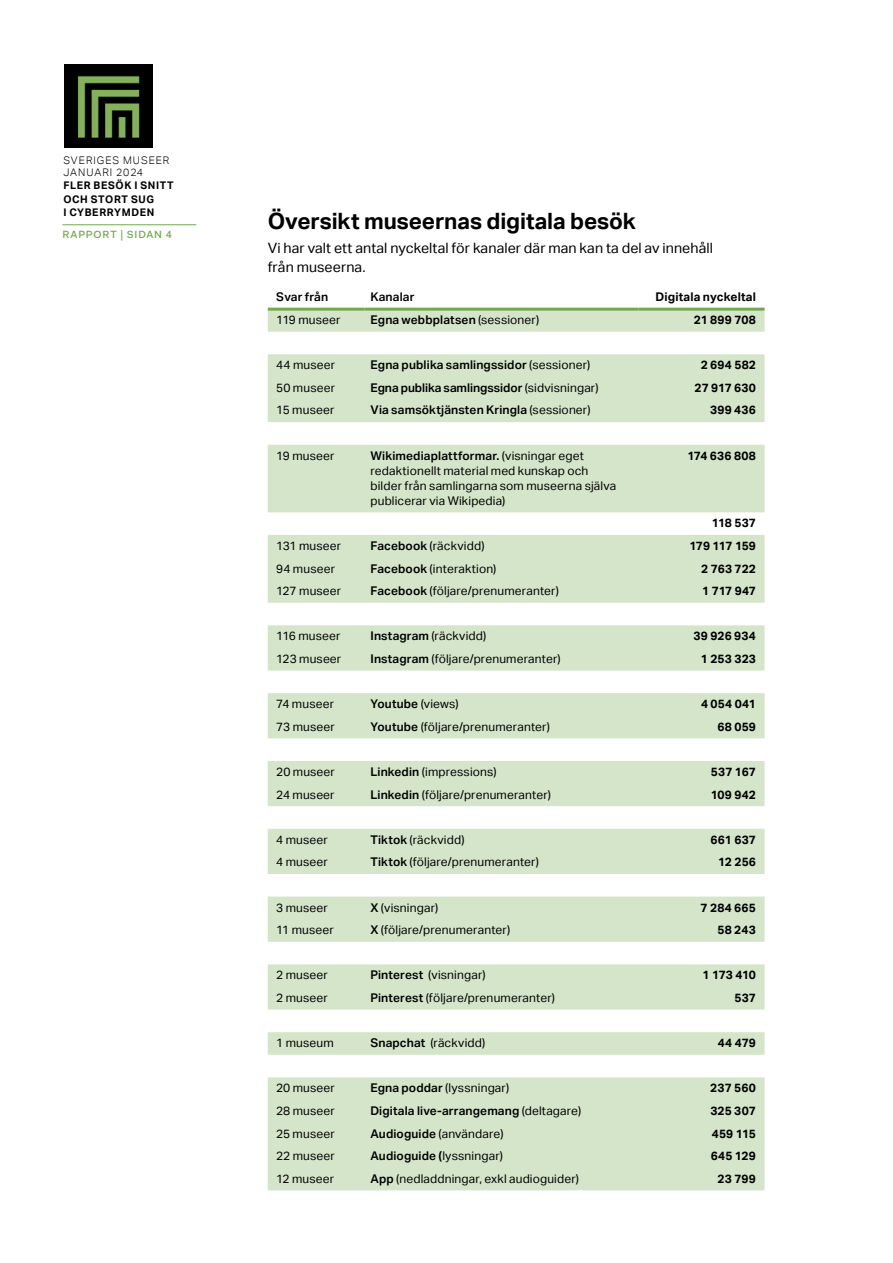
<style>
.page{position:relative;width:893px;height:1263px;background:#fff}
.page>*{position:absolute;margin:0;border:0;box-sizing:border-box;transform-origin:0 0}
.t1{font:700 22.5px "Aktiv Grotesk";letter-spacing:-.005em;color:#000}
.t2{font:14.25px/19.5px "Aktiv Grotesk";letter-spacing:.005em;color:#000}
.t3{font:12px/15px "Aktiv Grotesk";letter-spacing:.015em;color:#000}
.t4{font:600 12px "Aktiv Grotesk";letter-spacing:.01em;color:#000}
.t5{font:700 12px "Aktiv Grotesk";letter-spacing:.01em;color:#000}
.t6{font:700 12px "Aktiv Grotesk";letter-spacing:-.04em;color:#000}
.t7{font:700 10.5px/13.5px "Aktiv Grotesk";letter-spacing:.06em;color:#000}
.t8{font:300 10.5px/12px "Aktiv Grotesk";letter-spacing:.095em;color:#000}
.t9{font:500 10.5px "Fakt Pro";letter-spacing:.08em;color:#72a94f}
.s1{font-weight:400}
.s2{font-weight:600}
</style>
<div class="page">
<hr style="left:62px;top:224px;width:134px;height:1px;background:#72a94f">
<img style="left:65px;top:65px;width:87px;height:83px">
<svg style="left:268px;top:311px;width:497px;height:879px;fill:#d5e5ca"></svg>
<hr style="left:268px;top:308px;width:97px;height:3px;background:#72a94f">
<hr style="left:364px;top:308px;width:275px;height:3px;background:#72a94f">
<hr style="left:639px;top:308px;width:126px;height:3px;background:#72a94f">
<p class="t8" style="left:63px;top:154px;width:108px">SVERIGES MUSEER<br>JANUARI 2024</p>
<p class="t7" style="left:63px;top:179px;width:112px">FLER BESÖK I SNITT<br>OCH STORT SUG<br>I CYBERRYMDEN</p>
<p class="t9" style="left:62px;top:227px;width:111px">RAPPORT | SIDAN 4</p>
<h1 class="t1" style="left:268px;top:208px;width:369px">Översikt museernas digitala besök</h1>
<p class="t2" style="left:268px;top:238px;width:447px">Vi har valt ett antal nyckeltal för kanaler där man kan ta del av innehåll från museerna.</p>
<p class="t4" style="left:276px;top:290px;width:53px">Svar från</p>
<p class="t4" style="left:370px;top:290px;width:45px">Kanalar</p>
<p class="t5" style="left:655px;top:290px;width:102px">Digitala nyckeltal</p>
<p class="t3" style="left:276px;top:312px;width:66px">119 museer</p>
<p class="t4" style="left:370px;top:313px;width:170px">Egna webbplatsen <span class="s1">(sessioner)</span></p>
<p class="t5" style="left:694px;top:313px;width:64px">21 899 708</p>
<p class="t3" style="left:276px;top:358px;width:61px">44 museer</p>
<p class="t4" style="left:370px;top:358px;width:221px">Egna publika samlingssidor <span class="s1">(sessioner)</span></p>
<p class="t5" style="left:701px;top:358px;width:57px">2 694 582</p>
<p class="t3" style="left:276px;top:380px;width:60px">50 museer</p>
<p class="t4" style="left:370px;top:381px;width:230px">Egna publika samlingssidor <span class="s1">(sidvisningar)</span></p>
<p class="t5" style="left:694px;top:381px;width:63px">27 917 630</p>
<p class="t3" style="left:276px;top:403px;width:60px">15 museer</p>
<p class="t4" style="left:370px;top:403px;width:222px">Via samsöktjänsten Kringla <span class="s1">(sessioner)</span></p>
<p class="t5" style="left:710px;top:403px;width:47px">399 436</p>
<p class="t3" style="left:276px;top:448px;width:60px">19 museer</p>
<p class="t3" style="left:370px;top:448px;width:247px"><span class="s2">Wikimediaplattformar.</span> (visningar eget redaktionellt material med kunskap och bilder från samlingarna som museerna själva publicerar via Wikipedia)</p>
<p class="t5" style="left:687px;top:448px;width:70px">174 636 808</p>
<p class="t5" style="left:712px;top:516px;width:46px">118 537</p>
<p class="t3" style="left:276px;top:538px;width:66px">131 museer</p>
<p class="t3" style="left:370px;top:538px;width:116px"><span class="s2">Facebook</span> (räckvidd)</p>
<p class="t6" style="left:689px;top:539px;width:68px">179 117 159</p>
<p class="t3" style="left:276px;top:561px;width:60px">94 museer</p>
<p class="t3" style="left:370px;top:561px;width:127px"><span class="s2">Facebook</span> (interaktion)</p>
<p class="t5" style="left:701px;top:561px;width:56px">2 763 722</p>
<p class="t3" style="left:276px;top:583px;width:67px">127 museer</p>
<p class="t3" style="left:370px;top:583px;width:190px"><span class="s2">Facebook</span> (följare/prenumeranter)</p>
<p class="t5" style="left:702px;top:584px;width:55px">1 717 947</p>
<p class="t3" style="left:276px;top:629px;width:66px">116 museer</p>
<p class="t3" style="left:370px;top:629px;width:117px"><span class="s2">Instagram</span> (räckvidd)</p>
<p class="t5" style="left:693px;top:629px;width:64px">39 926 934</p>
<p class="t3" style="left:276px;top:651px;width:67px">123 museer</p>
<p class="t3" style="left:370px;top:651px;width:192px"><span class="s2">Instagram</span> (följare/prenumeranter)</p>
<p class="t5" style="left:701px;top:652px;width:57px">1 253 323</p>
<p class="t3" style="left:276px;top:696px;width:59px">74 museer</p>
<p class="t4" style="left:370px;top:697px;width:90px">Youtube <span class="s1">(views)</span></p>
<p class="t5" style="left:701px;top:697px;width:56px">4 054 041</p>
<p class="t3" style="left:276px;top:719px;width:60px">73 museer</p>
<p class="t3" style="left:370px;top:719px;width:181px"><span class="s2">Youtube</span> (följare/prenumeranter)</p>
<p class="t5" style="left:717px;top:719px;width:40px">68 059</p>
<p class="t3" style="left:276px;top:764px;width:60px">20 museer</p>
<p class="t3" style="left:370px;top:764px;width:128px"><span class="s2">Linkedin</span> (impressions)</p>
<p class="t5" style="left:711px;top:765px;width:47px">537 167</p>
<p class="t3" style="left:276px;top:787px;width:60px">24 museer</p>
<p class="t3" style="left:370px;top:787px;width:182px"><span class="s2">Linkedin</span> (följare/prenumeranter)</p>
<p class="t5" style="left:711px;top:787px;width:47px">109 942</p>
<p class="t3" style="left:276px;top:832px;width:53px">4 museer</p>
<p class="t3" style="left:370px;top:832px;width:96px"><span class="s2">Tiktok</span> (räckvidd)</p>
<p class="t5" style="left:710px;top:832px;width:47px">661 637</p>
<p class="t3" style="left:276px;top:855px;width:53px">4 museer</p>
<p class="t3" style="left:370px;top:855px;width:170px"><span class="s2">Tiktok</span> (följare/prenumeranter)</p>
<p class="t5" style="left:718px;top:855px;width:39px">12 256</p>
<p class="t3" style="left:276px;top:900px;width:53px">3 museer</p>
<p class="t3" style="left:370px;top:900px;width:69px"><span class="s2">X</span> (visningar)</p>
<p class="t5" style="left:700px;top:900px;width:57px">7 284 665</p>
<p class="t3" style="left:276px;top:922px;width:59px">11 museer</p>
<p class="t3" style="left:370px;top:922px;width:141px"><span class="s2">X</span> (följare/prenumeranter)</p>
<p class="t5" style="left:717px;top:923px;width:40px">58 243</p>
<p class="t3" style="left:276px;top:968px;width:53px">2 museer</p>
<p class="t3" style="left:370px;top:968px;width:117px"><span class="s2">Pinterest</span> (visningar)</p>
<p class="t5" style="left:703px;top:968px;width:55px">1 173 410</p>
<p class="t3" style="left:276px;top:990px;width:53px">2 museer</p>
<p class="t3" style="left:370px;top:990px;width:186px"><span class="s2">Pinterest</span> (följare/prenumeranter)</p>
<p class="t5" style="left:734px;top:991px;width:23px">537</p>
<p class="t3" style="left:276px;top:1035px;width:59px">1 museum</p>
<p class="t3" style="left:370px;top:1035px;width:116px"><span class="s2">Snapchat</span> (räckvidd)</p>
<p class="t5" style="left:718px;top:1036px;width:40px">44 479</p>
<p class="t3" style="left:276px;top:1081px;width:60px">20 museer</p>
<p class="t3" style="left:370px;top:1081px;width:140px"><span class="s2">Egna poddar</span> (lyssningar)</p>
<p class="t5" style="left:710px;top:1081px;width:47px">237 560</p>
<p class="t3" style="left:276px;top:1103px;width:60px">28 museer</p>
<p class="t4" style="left:370px;top:1104px;width:212px">Digitala live-arrangemang <span class="s1">(deltagare)</span></p>
<p class="t5" style="left:710px;top:1104px;width:47px">325 307</p>
<p class="t3" style="left:276px;top:1126px;width:60px">25 museer</p>
<p class="t3" style="left:370px;top:1126px;width:135px"><span class="s2">Audioguide</span> (användare)</p>
<p class="t5" style="left:712px;top:1126px;width:46px">459 115</p>
<p class="t3" style="left:276px;top:1148px;width:60px">22 museer</p>
<p class="t4" style="left:370px;top:1149px;width:134px">Audioguide (<span class="s1">lyssningar)</span></p>
<p class="t5" style="left:711px;top:1149px;width:47px">645 129</p>
<p class="t3" style="left:276px;top:1171px;width:60px">12 museer</p>
<p class="t3" style="left:370px;top:1171px;width:210px"><span class="s2">App</span> (nedladdningar, exkl audioguider)</p>
<p class="t5" style="left:718px;top:1171px;width:40px">23 799</p>
</div>
